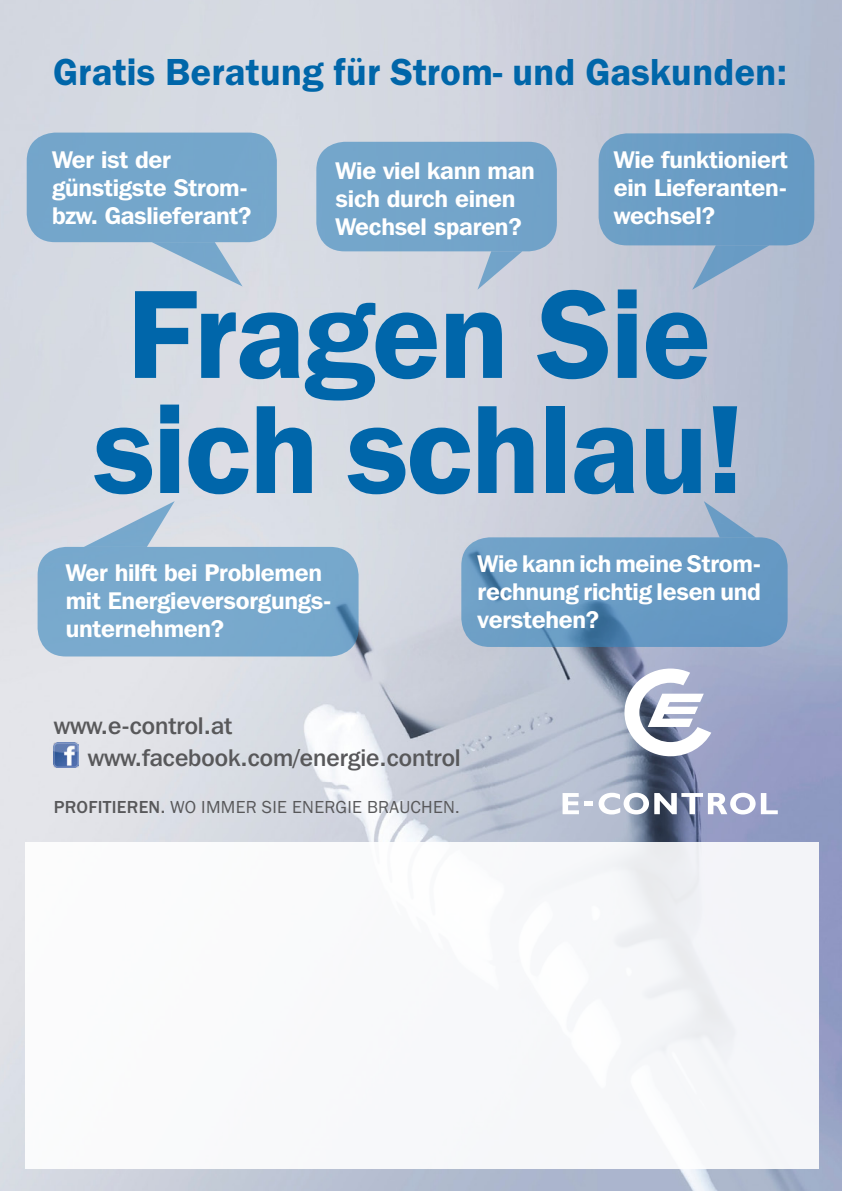
<style>
.page{position:relative;width:842px;height:1191px;background:#fff}
.page>*{position:absolute;margin:0;border:0;box-sizing:border-box;transform-origin:0 0}
.t1{font:600 130px/115px "Franklin Got Itc T";letter-spacing:-.02em;color:#06a}
.t2{font:600 39px "Franklin Got Itc T";color:#0066a9}
.t3{font:600 24px/28px "Franklin Gothic IT Cby BT";letter-spacing:-.01em;color:#fff}
.t4{font:500 24px/32px "Franklin Gothic IT Cby BT";color:#58585a}
.t5{font:18px "Franklin Got Itc T";letter-spacing:.015em;color:#58585a}
.s1{font-weight:500}
</style>
<div class="page">
<img style="left:0;top:0;width:842px;height:1191px">
<svg style="left:562px;top:793px;width:31px;height:21px"></svg>
<svg style="left:599px;top:792px;width:179px;height:22px"></svg>
<svg style="left:624px;top:668px;width:87px;height:88px"></svg>
<div style="left:25px;top:842px;width:793px;height:326px;background:#f8f9fa"></div>
<div style="left:27px;top:133px;width:250px;height:109px;background:#74a6cb;border-radius:28px"></div>
<img style="left:54px;top:742px;width:25px;height:25px">
<div style="left:316px;top:142px;width:241px;height:109px;background:#73a5ca;border-radius:28px"></div>
<svg style="left:84px;top:501px;width:91px;height:46px;background:#b8cbdc"></svg>
<svg style="left:477px;top:251px;width:45px;height:39px;background:#afc2d6"></svg>
<div style="left:599px;top:133px;width:215px;height:112px;background:#6a9cc5;border-radius:28px"></div>
<svg style="left:704px;top:501px;width:52px;height:36px;background:#9bb2cc"></svg>
<div style="left:38px;top:547px;width:321px;height:109px;background:#78a9cd;border-radius:28px"></div>
<svg style="left:461px;top:537px;width:327px;height:110px;background:#6799c2"></svg>
<svg style="left:152px;top:242px;width:91px;height:44px;background:#b4c8da"></svg>
<svg style="left:692px;top:245px;width:77px;height:45px;background:#9db3cd"></svg>
<h2 class="t2" style="left:53px;top:50px;width:735px">Gratis Beratung für Strom- und Gaskunden:</h2>
<p class="t3" style="left:52px;top:145px;width:201px">Wer ist der günstigste Strom&shy;bzw. Gaslieferant?</p>
<p class="t3" style="left:614px;top:145px;width:176px;text-align:justify">Wie funktioniert ein Lieferanten&shy;wechsel?</p>
<p class="t3" style="left:336px;top:156px;width:201px">Wie viel kann man sich durch einen<br>Wechsel sparen?</p>
<h1 class="t1" style="left:94px;top:276px;width:652px">Fragen Sie sich schlau!</h1>
<p class="t3" style="left:66px;top:558px;width:267px">Wer hilft bei Problemen mit Energieversorgungs&shy;unternehmen?</p>
<p class="t3" style="left:477px;top:548px;width:285px;text-align:justify">Wie kann ich meine Strom&shy;rechnung richtig lesen und verstehen?</p>
<p class="t4" style="left:88px;top:709px;width:374px;text-indent:-34px">www.e-control.at www.facebook.com/energie.control</p>
<p class="t5" style="left:54px;top:797px;width:407px"><span class="s1">PROFITIEREN.</span> WO IMMER SIE ENERGIE BRAUCHEN.</p>
</div>
